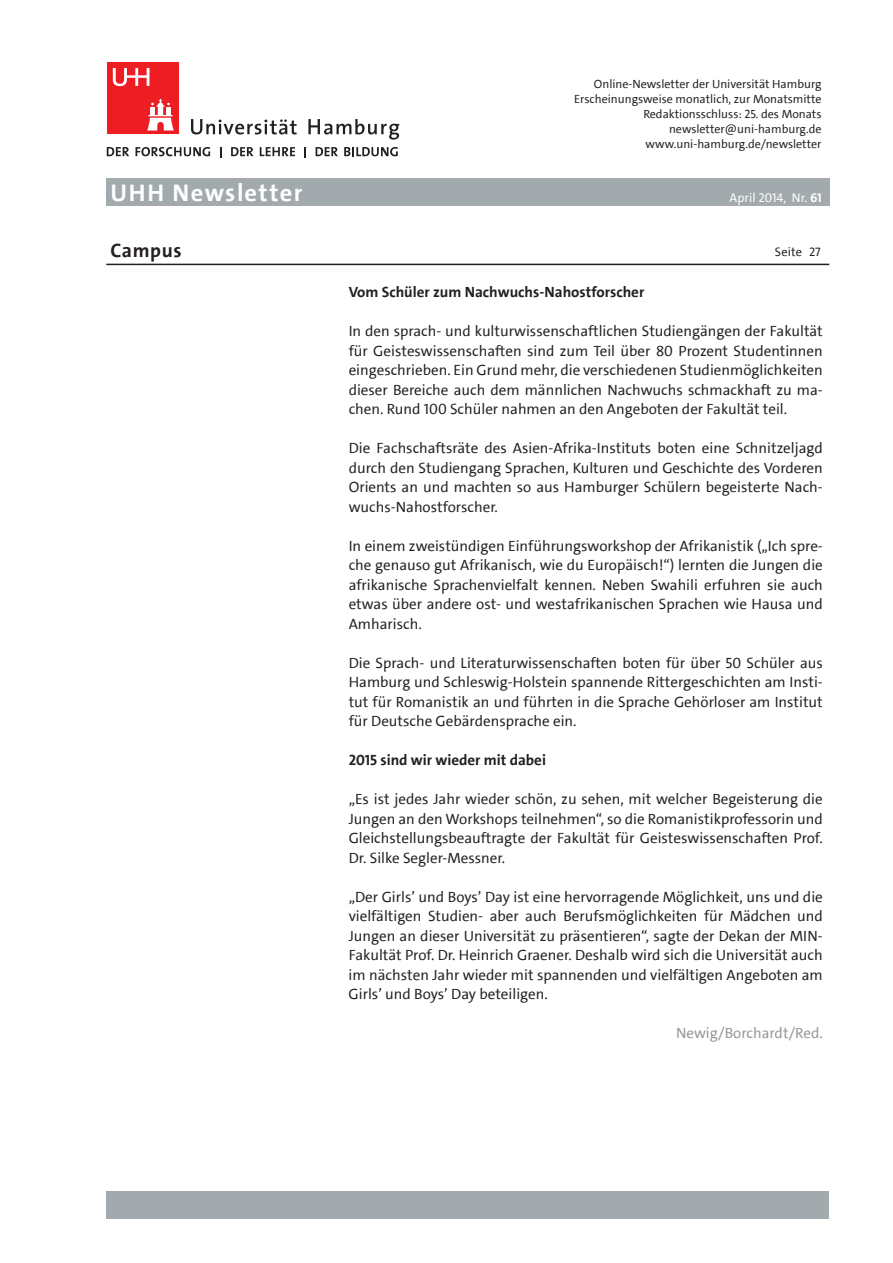
<style>
.page{position:relative;width:893px;height:1263px;background:#fff}
.page>*{position:absolute;margin:0;border:0;box-sizing:border-box;transform-origin:0 0}
.t1{font:700 24.3px "The Sans UHH";letter-spacing:.06em;color:#fff}
.t2{font:700 19.5px "The Sans UHH";letter-spacing:.03em;color:#231f20}
.t3{font:15px/19.5px "The Sans UHH";color:#231f20;text-align:justify}
.t4{font:700 15px "The Sans UHH";color:#231f20}
.t5{font:15px "The Sans UHH";color:#939598}
.t6{font:12.75px "The Sans UHH";color:#fff}
.t7{font:12.3px "The Sans UHH";letter-spacing:.01em;color:#231f20}
.t8{font:12px/15px "The Sans UHH";color:#231f20;text-align:right}
.s1{font-weight:700}
</style>
<div class="page">
<svg style="left:191px;top:119px;width:106px;height:15px"></svg>
<svg style="left:308px;top:119px;width:91px;height:21px"></svg>
<div style="left:107px;top:63px;width:72px;height:71px;background:#ee1d23"></div>
<svg style="left:147px;top:99px;width:27px;height:31px"></svg>
<svg style="left:113px;top:68px;width:36px;height:18px"></svg>
<svg style="left:107px;top:147px;width:22px;height:9px"></svg>
<svg style="left:136px;top:147px;width:74px;height:9px"></svg>
<svg style="left:231px;top:147px;width:22px;height:9px"></svg>
<svg style="left:260px;top:147px;width:35px;height:9px"></svg>
<svg style="left:316px;top:147px;width:22px;height:9px"></svg>
<svg style="left:344px;top:147px;width:54px;height:9px"></svg>
<div style="left:106px;top:179px;width:723px;height:27px;background:#a3aaae"></div>
<div style="left:106px;top:1191px;width:723px;height:27px;background:#a3aaae"></div>
<hr style="left:106px;top:264px;width:723px;height:1px;background:#231f20">
<p class="t8" style="left:574px;top:76px;width:249px">Online-Newsletter der Universität Hamburg Erscheinungsweise monatlich, zur Monatsmitte Redaktionsschluss: 25. des Monats newsletter@uni-hamburg.de www.uni-hamburg.de/newsletter</p>
<h1 class="t1" style="left:111px;top:177px;width:194px">UHH Newsletter</h1>
<p class="t6" style="left:730px;top:189px;width:94px">April 2014, Nr. <span class="s1">61</span></p>
<h2 class="t2" style="left:111px;top:238px;width:73px">Campus</h2>
<p class="t7" style="left:775px;top:244px;width:29px">Seite</p>
<p class="t4" style="left:349px;top:282px;width:297px">Vom Schü-ler zum Nach-wuchs-Nah-ost-for-scher</p>
<p class="t3" style="left:349px;top:321px;width:476px">In den sprach- und kulturwissenschaftlichen Studiengängen der Fakultät für Geisteswissenschaften sind zum Teil über 80 Prozent Studentinnen eingeschrieben. Ein Grund mehr, die verschiedenen Studienmöglichkeiten dieser Bereiche auch dem männlichen Nachwuchs schmackhaft zu ma&shy;chen. Rund 100 Schüler nahmen an den Angeboten der Fakultät teil.</p>
<p class="t3" style="left:349px;top:438px;width:476px">Die Fachschaftsräte des Asien-Afrika-Instituts boten eine Schnitzeljagd durch den Studiengang Sprachen, Kulturen und Geschichte des Vorderen Orients an und machten so aus Hamburger Schülern begeisterte Nach&shy;wuchs-Nahostforscher.</p>
<p class="t3" style="left:349px;top:536px;width:476px">In einem zweistündigen Einführungsworkshop der Afrikanistik („Ich spre&shy;che genauso gut Afrikanisch, wie du Europäisch!“) lernten die Jungen die afrikanische Sprachenvielfalt kennen. Neben Swahili erfuhren sie auch etwas über andere ost- und westafrikanischen Sprachen wie Hausa und Amharisch.</p>
<p class="t3" style="left:349px;top:653px;width:476px">Die Sprach- und Literaturwissenschaften boten für über 50 Schüler aus Hamburg und Schleswig-Holstein spannende Rittergeschichten am Insti&shy;tut für Romanistik an und führten in die Sprache Gehörloser am Institut für Deutsche Gebärdensprache ein.</p>
<p class="t4" style="left:349px;top:750px;width:199px">2015 sind wir wie-der mit dabei</p>
<p class="t3" style="left:349px;top:789px;width:476px">„Es ist jedes Jahr wieder schön, zu sehen, mit welcher Begeisterung die Jungen an den Workshops teilnehmen“, so die Romanistikprofessorin und Gleichstellungsbeauftragte der Fakultät für Geisteswissenschaften Prof.<br>Dr. Silke Segler-Messner.</p>
<p class="t3" style="left:349px;top:887px;width:476px">„Der Girls’ und Boys’ Day ist eine hervorragende Möglichkeit, uns und die vielfältigen Studien- aber auch Berufsmöglichkeiten für Mädchen und Jungen an dieser Universität zu präsentieren“, sagte der Dekan der MIN-Fakultät Prof. Dr. Heinrich Graener. Deshalb wird sich die Universität auch im nächsten Jahr wieder mit spannenden und vielfältigen Angeboten am Girls’ und Boys’ Day beteiligen.</p>
<p class="t5" style="left:676px;top:1023px;width:148px">Newig/Borchardt/Red.</p>
<p class="t7" style="left:809px;top:244px;width:13px">27</p>
</div>
